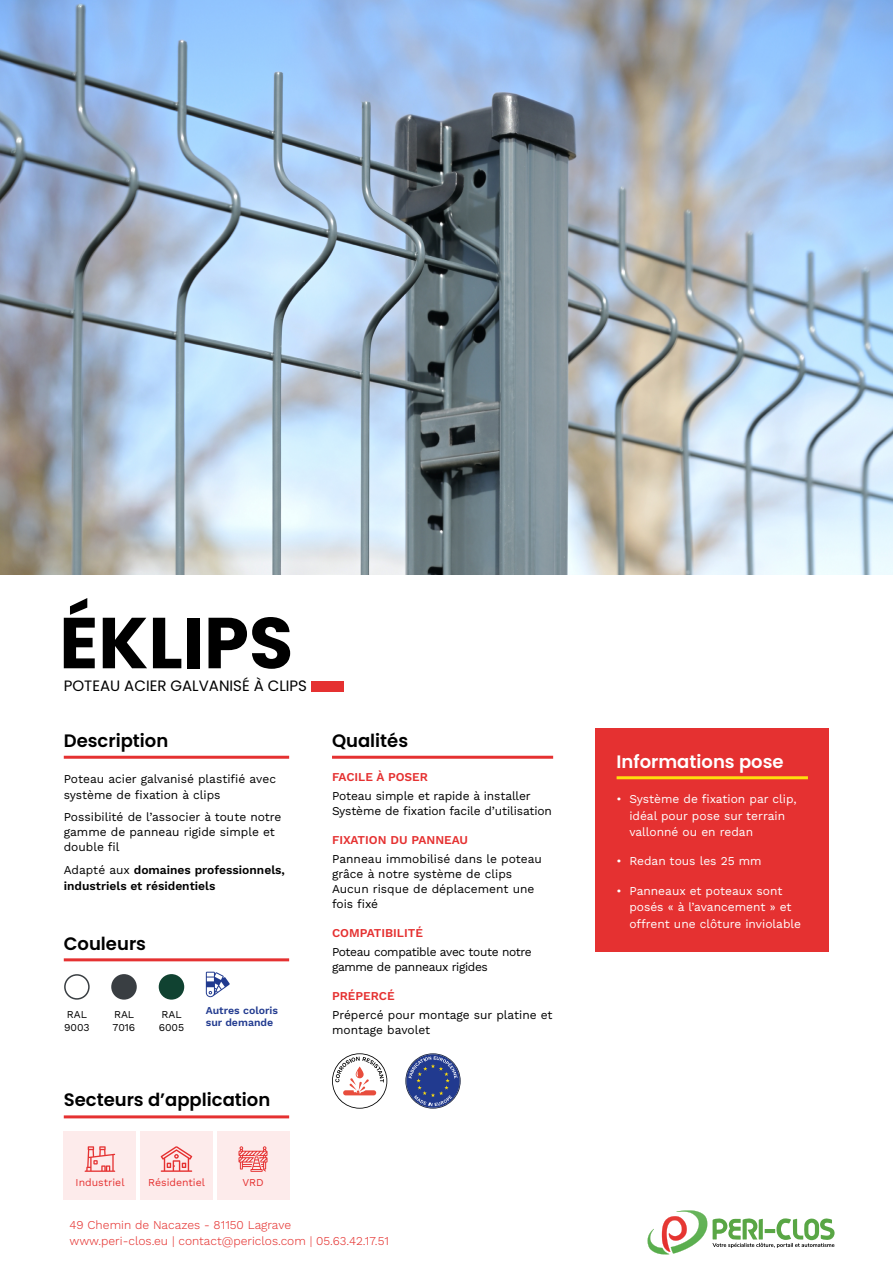
<style>
.page{position:relative;width:893px;height:1263px;background:#fff}
.page>*{position:absolute;margin:0;border:0;box-sizing:border-box;transform-origin:0 0}
.t1{font:700 72px "Poppins";color:#000}
.t2{font:600 18px "Poppins";color:#000}
.t3{font:600 18px "Poppins";color:#fff}
.t4{font:15px "Poppins";color:#000}
.t5{font:12px/15px "Work Sans";color:#000}
.t6{font:12px/16.5px "Work Sans";color:#fff}
.t7{font:300 12px/16.5px "Work Sans";color:#e53230}
.t8{font:600 12px/16.5px "Work Sans";color:#000}
.t9{font:12px/15px "Work Sans";letter-spacing:-.03em;color:#000}
.t10{font:600 12px "Work Sans";color:#e53131}
.t11{font:10.5px "Work Sans";color:#e53131}
.t12{font:600 10.5px/12.6px "Work Sans";color:#213a8f}
.t13{font:10.5px/12.6px "Work Sans";color:#000}
.s1{font-weight:400}
</style>
<div class="page">
<svg style="left:647px;top:1210px;width:188px;height:44px"></svg>
<img style="left:0;top:0;width:893px;height:574px">
<div style="left:311px;top:681px;width:33px;height:10px;background:#e53131"></div>
<hr style="left:332px;top:756px;width:221px;height:3px;background:#e53131">
<hr style="left:64px;top:756px;width:225px;height:3px;background:#e53131">
<hr style="left:64px;top:1115px;width:225px;height:3px;background:#e53131">
<div style="left:64px;top:1131px;width:72px;height:68px;background:#fdebeb"></div>
<div style="left:140px;top:1131px;width:73px;height:68px;background:#fdebeb"></div>
<div style="left:217px;top:1131px;width:72px;height:68px;background:#fdebeb"></div>
<svg style="left:161px;top:1146px;width:31px;height:26px"></svg>
<svg style="left:85px;top:1146px;width:30px;height:26px"></svg>
<svg style="left:238px;top:1146px;width:29px;height:26px"></svg>
<hr style="left:64px;top:958px;width:225px;height:3px;background:#e53131">
<div style="left:111px;top:974px;width:26px;height:26px;background:#393e42;border-radius:50%"></div>
<div style="left:159px;top:974px;width:25px;height:26px;background:#104231;border-radius:50%"></div>
<svg style="left:206px;top:972px;width:24px;height:25px"></svg>
<div style="left:64px;top:974px;width:26px;height:26px;border:2px solid #393e42;border-radius:50%"></div>
<svg style="left:332px;top:1053px;width:55px;height:55px"></svg>
<svg style="left:405px;top:1053px;width:56px;height:55px"></svg>
<div style="left:595px;top:728px;width:234px;height:223px;background:#e53131"></div>
<hr style="left:617px;top:776px;width:191px;height:3px;background:#ffde0c">
<h1 class="t1" style="left:59px;top:601px;width:235px">ÉKLIPS</h1>
<p class="t4" style="left:64px;top:677px;width:245px">POTEAU ACIER GALVANISÉ À CLIPS</p>
<h2 class="t2" style="left:64px;top:730px;width:106px">Description</h2>
<h2 class="t2" style="left:332px;top:730px;width:78px">Qualités</h2>
<p class="t5" style="left:64px;top:770px;width:214px;line-height:16.5px">Poteau acier galvanisé plastifié avec système de fixation à clips</p>
<p class="t10" style="left:332px;top:769px;width:98px">FACILE À POSER</p>
<p class="t5" style="left:332px;top:788px;width:221px">Poteau simple et rapide à installer<br>Système de fixation facile d’utilisation</p>
<p class="t10" style="left:332px;top:832px;width:138px">FIXATION DU PANNEAU</p>
<p class="t5" style="left:332px;top:851px;width:211px">Panneau immobilisé dans le poteau grâce à notre système de clips<br>Aucun risque de déplacement une fois fixé</p>
<p class="t10" style="left:332px;top:925px;width:93px">COMPATIBILITÉ</p>
<p class="t9" style="left:332px;top:944px;width:201px">Poteau compatible avec toute notre gamme de panneaux rigides</p>
<p class="t5" style="left:64px;top:809px;width:219px">Possibilité de l’associer à toute notre gamme de panneau rigide simple et double fil</p>
<p class="t8" style="left:64px;top:862px;width:223px"><span class="s1">Adapté aux</span> domaines professionnels, industriels et résidentiels</p>
<h2 class="t2" style="left:64px;top:933px;width:84px">Couleurs</h2>
<p class="t13" style="left:64px;top:1007px;width:27px">RAL<br>9003</p>
<p class="t13" style="left:113px;top:1007px;width:24px">RAL<br>7016</p>
<p class="t13" style="left:159px;top:1007px;width:27px">RAL<br>6005</p>
<p class="t12" style="left:206px;top:1004px;width:74px">Autres coloris sur demande</p>
<h2 class="t2" style="left:64px;top:1089px;width:208px">Secteurs d’application</h2>
<p class="t11" style="left:76px;top:1174px;width:50px">Industriel</p>
<p class="t11" style="left:148px;top:1174px;width:58px">Résidentiel</p>
<p class="t11" style="left:242px;top:1174px;width:23px">VRD</p>
<p class="t10" style="left:332px;top:988px;width:64px">PRÉPERCÉ</p>
<p class="t5" style="left:332px;top:1007px;width:222px">Prépercé pour montage sur platine et montage bavolet</p>
<p class="t7" style="left:69px;top:1217px;width:321px">49 Chemin de Nacazes - 81150 Lagrave www.peri-clos.eu | contact@periclos.com | 05.63.42.17.51</p>
<h2 class="t3" style="left:617px;top:751px;width:169px">Informations pose</h2>
<p class="t6" style="left:629px;top:790px;width:169px;text-indent:-13px">• Système de fixation par clip, idéal pour pose sur terrain vallonné ou en redan</p>
<p class="t6" style="left:617px;top:853px;width:147px">• Redan tous les 25 mm</p>
<p class="t6" style="left:629px;top:882px;width:173px;text-indent:-13px">• Panneaux et poteaux sont posés « à l’avancement » et offrent une clôture inviolable</p>
</div>
